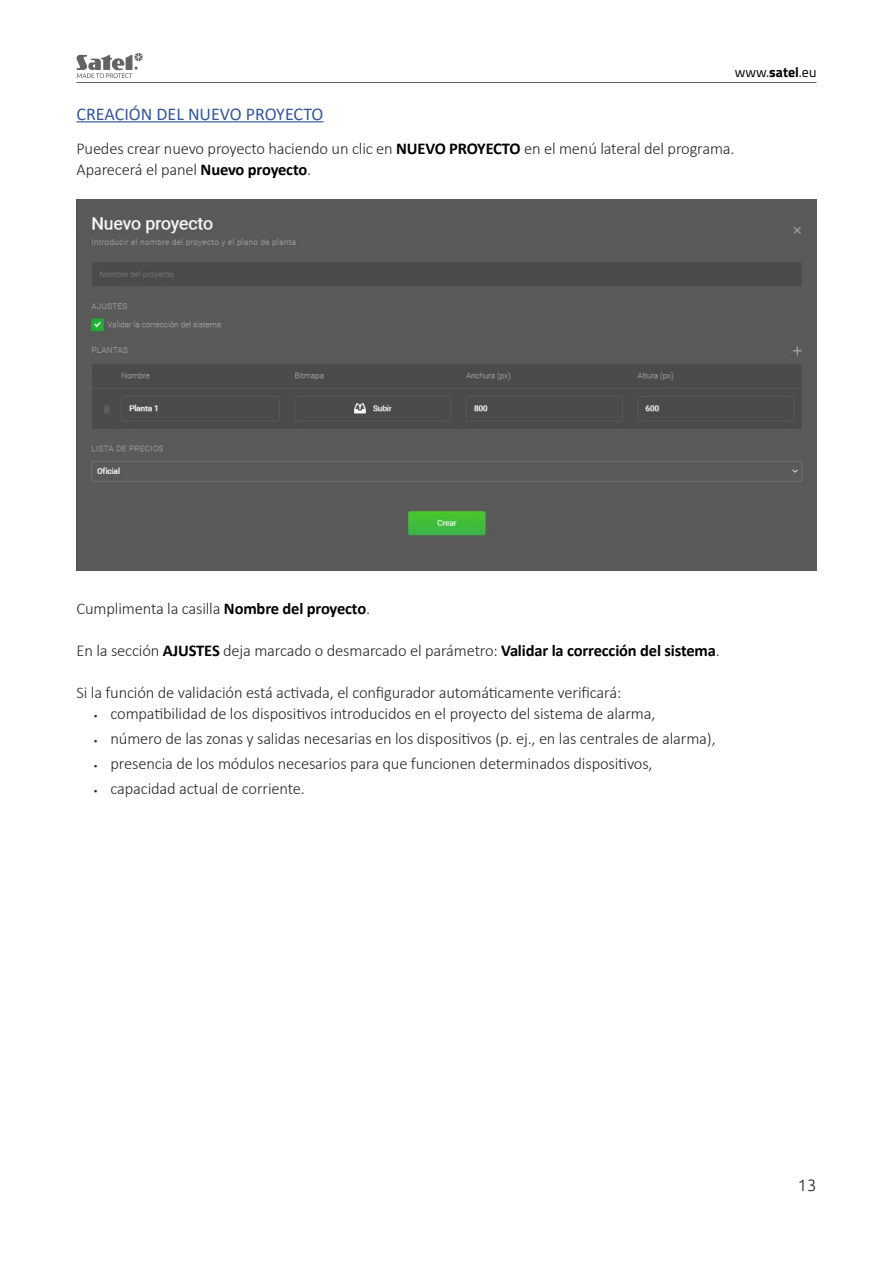
<style>
.page{position:relative;width:893px;height:1263px;background:#fff}
.page>*{position:absolute;margin:0;border:0;box-sizing:border-box;transform-origin:0 0}
.t1{font:18px "Calibri";color:#34559a}
.t2{font:300 16.5px/21px "Calibri";letter-spacing:-.01em;color:#282827}
.t3{font:300 16.5px "Ubuntu";color:#282827}
.t4{font:13.95px "Cairo";color:#000}
.s1{font-weight:700}
.s2{font-weight:700;color:#000}
.s3{font-size:9px}
</style>
<div class="page">
<svg style="left:77px;top:53px;width:66px;height:25px"></svg>
<hr style="left:77px;top:82px;width:739px;height:1px;background:#646363">
<hr style="left:77px;top:121px;width:246px;height:1px;background:#34559a">
<img style="left:77px;top:199px;width:739px;height:372px">
<p class="t4" style="left:735px;top:60px;width:83px">www.<span class="s1">satel</span>.eu</p>
<p class="t1" style="left:77px;top:101px;width:248px">CREACIÓN DEL NUEVO PROYECTO</p>
<p class="t2" style="left:77px;top:137px;width:659px">Puedes crear nuevo proyecto haciendo un clic en <span class="s2">NUEVO PROYECTO</span> en el menú lateral del programa.<br>Aparecerá el panel <span class="s2">Nuevo proyecto</span>.</p>
<p class="t2" style="left:77px;top:597px;width:295px">Cumplimenta la casilla <span class="s2">Nombre del proyecto</span>.</p>
<p class="t2" style="left:77px;top:639px;width:645px">En la sección <span class="s2">AJUSTES</span> deja marcado o desmarcado el parámetro: <span class="s2">Validar la corrección del sistema</span>.</p>
<p class="t2" style="left:77px;top:681px;width:546px">Si la función de validación está activada, el configurador automáticamente verificará:</p>
<p class="t2" style="left:94px;top:702px;width:563px"><span class="s3">•</span> compatibilidad de los dispositivos introducidos en el proyecto del sistema de alarma,</p>
<p class="t2" style="left:94px;top:728px;width:624px"><span class="s3">•</span> número de las zonas y salidas necesarias en los dispositivos (p. ej., en las centrales de alarma),</p>
<p class="t2" style="left:94px;top:753px;width:561px"><span class="s3">•</span> presencia de los módulos necesarios para que funcionen determinados dispositivos,</p>
<p class="t2" style="left:94px;top:778px;width:213px"><span class="s3">•</span> capacidad actual de corriente.</p>
<p class="t3" style="left:798px;top:1175px;width:20px">13</p>
</div>
